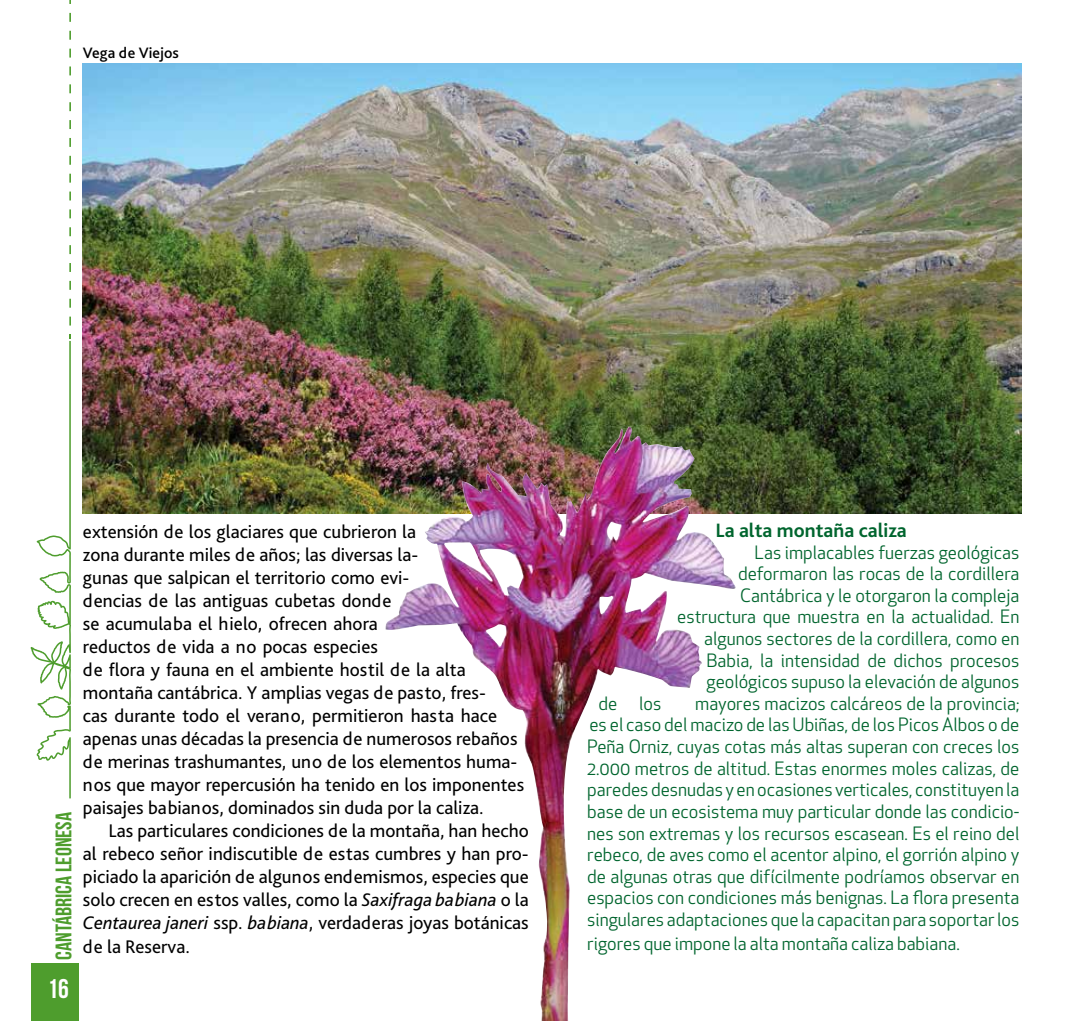
<style>
.page{position:relative;width:1085px;height:1021px;background:#fff}
.page>*{position:absolute;margin:0;border:0;box-sizing:border-box;transform-origin:0 0}
.t1{font:27px "Bebas Neue";color:#fff}
.t2{font:22.5px "Bebas Neue";color:#4e9d2d}
.t3{font:700 20.25px "Bliss Pro";color:#00652e}
.t4{font:19.12px/22.9px "Bliss Pro";color:#000}
.t5{font:18px/21.6px "Apex New";color:#00652e;text-align:right}
.t6{font:500 15.75px "Bliss Pro";color:#000}
.s1{font-style:italic}
</style>
<div class="page">
<div style="left:31px;top:963px;width:47px;height:57px;background:#4e9d2d"></div>
<svg style="left:30px;top:334px;width:41px;height:464px"></svg>
<svg style="left:69px;top:13px;width:2px;height:9px"></svg>
<svg style="left:69px;top:31px;width:2px;height:9px"></svg>
<svg style="left:69px;top:49px;width:2px;height:9px"></svg>
<svg style="left:69px;top:66px;width:2px;height:9px"></svg>
<svg style="left:69px;top:84px;width:2px;height:9px"></svg>
<svg style="left:69px;top:102px;width:2px;height:9px"></svg>
<svg style="left:69px;top:120px;width:2px;height:9px"></svg>
<svg style="left:69px;top:138px;width:2px;height:9px"></svg>
<svg style="left:69px;top:156px;width:2px;height:9px"></svg>
<svg style="left:69px;top:174px;width:2px;height:9px"></svg>
<svg style="left:69px;top:191px;width:2px;height:9px"></svg>
<svg style="left:69px;top:209px;width:2px;height:9px"></svg>
<svg style="left:69px;top:227px;width:2px;height:9px"></svg>
<svg style="left:69px;top:245px;width:2px;height:9px"></svg>
<svg style="left:69px;top:263px;width:2px;height:9px"></svg>
<svg style="left:69px;top:281px;width:2px;height:9px"></svg>
<svg style="left:69px;top:299px;width:2px;height:9px"></svg>
<svg style="left:69px;top:316px;width:2px;height:9px"></svg>
<img style="left:83px;top:64px;width:937px;height:449px">
<img style="left:385px;top:428px;width:337px;height:592px">
<p class="t6" style="left:83px;top:43px;width:97px">Vega de Viejos</p>
<p class="t2" style="left:51px;top:959px;width:149px;rotate:-90deg">CANTÁBRICA LEONESA</p>
<h1 class="t1" style="left:47px;top:973px;width:23px">16</h1>
<p class="t4" style="left:83px;top:520px;width:442px">extensión de los glaciares que cubrieron la<br>zona durante miles de años; las diversas la-<br>gunas que salpican el territorio como evi-<br>dencias de las antiguas cubetas donde<br>se acumulaba el hielo, ofrecen ahora<br>reductos de vida a no pocas especies<br>de flora y fauna en el ambiente hostil de la alta montaña cantábrica. Y amplias vegas de pasto, fres-<br>cas durante todo el verano, permitieron hasta hace apenas unas décadas la presencia de numerosos rebaños de merinas trashumantes, uno de los elementos huma&shy;nos que mayor repercusión ha tenido en los imponentes paisajes babianos, dominados sin duda por la caliza.</p>
<p class="t4" style="left:83px;top:818px;width:447px;text-align:justify;text-indent:26px">Las particulares condiciones de la montaña, han hecho al rebeco señor indiscutible de estas cumbres y han pro&shy;piciado la aparición de algunos endemismos, especies que solo crecen en estos valles, como la <span class="s1">Saxifraga babiana</span> o la <span class="s1">Centaurea janeri</span> ssp. <span class="s1">babiana</span>, verdaderas joyas botánicas de la Reserva.</p>
<p class="t3" style="left:715px;top:517px;width:193px">La alta montaña caliza</p>
<p class="t5" style="left:677px;top:541px;width:344px">Las implacables fuerzas geológicas deformaron las rocas de la cordillera Cantábrica y le otorgaron la compleja estructura que muestra en la actualidad. En algunos sectores de la cordillera, como en Babia, la intensidad de dichos procesos geológicos supuso la elevación de algunos</p>
<p class="t5" style="left:587px;top:692px;width:434px;text-align:justify;text-indent:108px">mayores macizos calcáreos de la provincia; es el caso del macizo de las Ubiñas, de los Picos Albos o de Peña Orniz, cuyas cotas más altas superan con creces los 2.000 metros de altitud. Estas enormes moles calizas, de paredes desnudas y en ocasiones verticales, constituyen la base de un ecosistema muy particular donde las condicio&shy;nes son extremas y los recursos escasean. Es el reino del rebeco, de aves como el acentor alpino, el gorrión alpino y de algunas otras que difícilmente podríamos observar en espacios con condiciones más benignas. La flora presenta singulares adaptaciones que la capacitan para soportar los</p>
<p class="t5" style="left:587px;top:932px;width:374px">rigores que impone la alta montaña caliza babiana.</p>
<p class="t5" style="left:598px;top:692px;width:64px">de los</p>
</div>
